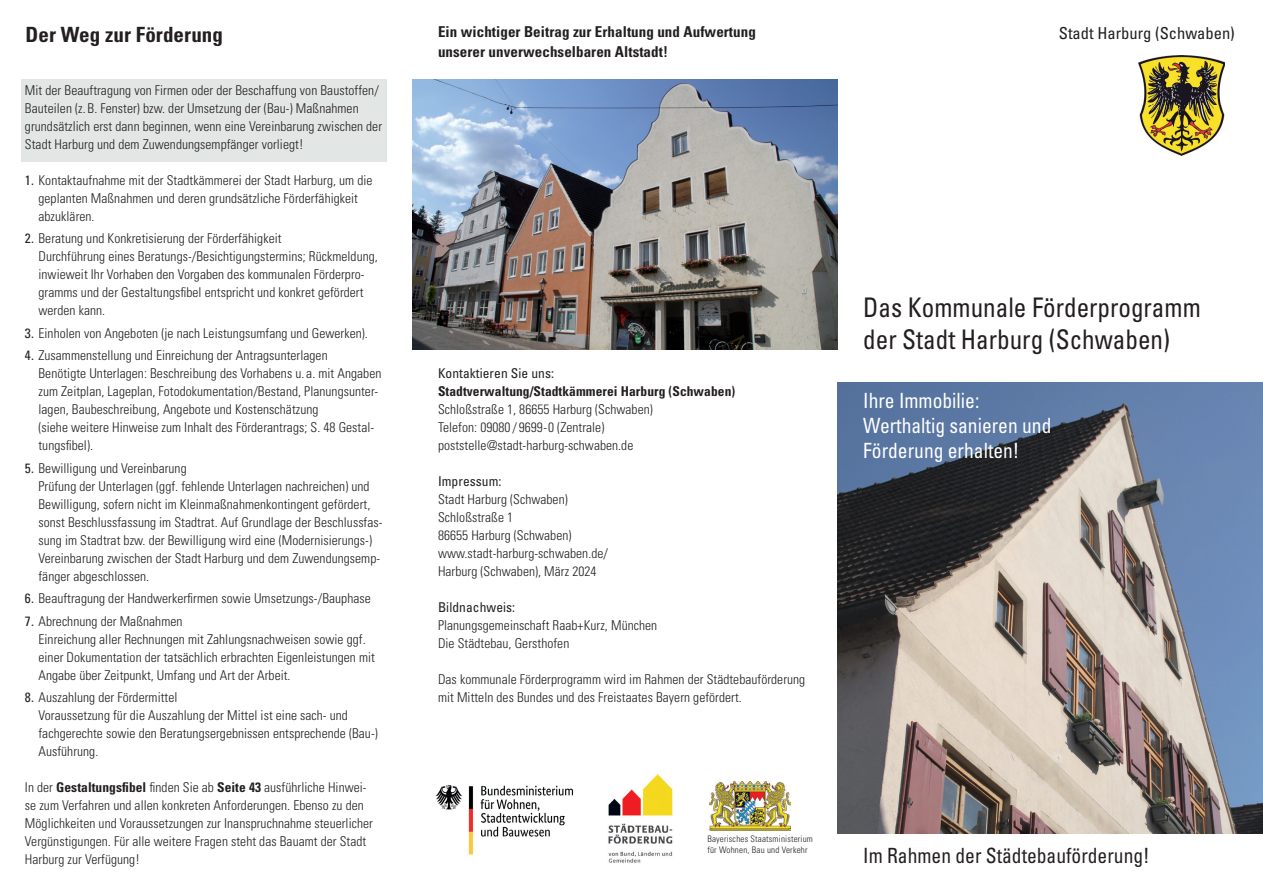
<style>
.page{position:relative;width:1263px;height:893px;background:#fff}
.page>*{position:absolute;margin:0;border:0;box-sizing:border-box;transform-origin:0 0}
.t1{font:condensed 27px/32.4px "Univers";color:#231f20;scale:.93 1}
.t2{font:condensed 21px/25.2px "Univers";color:#fff;scale:.93 1}
.t3{font:condensed 21px "Univers";color:#231f20;scale:.93 1}
.t4{font:700 condensed 21px "Univers";letter-spacing:.005em;color:#231f20}
.t5{font:condensed 16.5px "Univers";color:#231f20}
.t6{font:700 condensed 15px/19.5px "Univers";letter-spacing:.005em;color:#231f20}
.t7{font:300 condensed 13.5px/18px "Univers";letter-spacing:.005em;color:#231f20}
.t8{font:700 condensed 13.5px "Univers";letter-spacing:.005em;color:#231f20}
.t9{font:condensed 13.5px "Univers";letter-spacing:.005em;color:#231f20}
.t10{font:300 condensed 9px/10.5px "Univers";letter-spacing:.02em;color:#231f20}
.s1{font-weight:400}
.s2{font-weight:700}
</style>
<div class="page">
<div style="left:21px;top:80px;width:366px;height:82px;background:#e2e7e5"></div>
<img style="left:1139px;top:55px;width:86px;height:101px">
<img style="left:838px;top:382px;width:425px;height:451px">
<img style="left:412px;top:80px;width:426px;height:270px">
<img style="left:608px;top:775px;width:65px;height:88px">
<img style="left:436px;top:785px;width:138px;height:70px">
<img style="left:709px;top:781px;width:82px;height:49px">
<h2 class="t4" style="left:26px;top:22px;width:199px">Der Weg zur Förderung</h2>
<p class="t7" style="left:25px;top:81px;width:359px">Mit der Beauftragung von Firmen oder der Beschaffung von Baustoffen/ Bauteilen (z. B. Fenster) bzw. der Umsetzung der (Bau-) Maßnahmen grundsätzlich erst dann beginnen, wenn eine Vereinbarung zwischen der Stadt Harburg und dem Zuwendungsempfänger vorliegt!</p>
<p class="t7" style="left:38px;top:171px;width:336px;text-indent:-14px"><span class="s1">1.</span> Kontaktaufnahme mit der Stadtkämmerei der Stadt Harburg, um die geplanten Maßnahmen und deren grundsätzliche Förderfähigkeit abzuklären.</p>
<p class="t7" style="left:38px;top:229px;width:341px;text-indent:-14px"><span class="s1">2.</span> Beratung und Konkretisierung der Förderfähigkeit<br>Durchführung eines Beratungs-/Besichtigungstermins; Rückmeldung, inwieweit Ihr Vorhaben den Vorgaben des kommunalen Förderpro&shy;gramms und der Gestaltungsfibel entspricht und konkret gefördert werden kann.</p>
<p class="t7" style="left:25px;top:324px;width:344px"><span class="s1">3.</span> Einholen von Angeboten (je nach Leistungsumfang und Gewerken).</p>
<p class="t7" style="left:38px;top:346px;width:344px;text-indent:-14px"><span class="s1">4.</span> Zusammenstellung und Einreichung der Antragsunterlagen<br>Benötigte Unterlagen: Beschreibung des Vorhabens u. a. mit Angaben zum Zeitplan, Lageplan, Fotodokumentation/Bestand, Planungsunter&shy;lagen, Baubeschreibung, Angebote und Kostenschätzung<br>(siehe weitere Hinweise zum Inhalt des Förderantrags; S. 48 Gestal&shy;tungsfibel).</p>
<p class="t7" style="left:38px;top:459px;width:346px;text-indent:-14px"><span class="s1">5.</span> Bewilligung und Vereinbarung<br>Prüfung der Unterlagen (ggf. fehlende Unterlagen nachreichen) und Bewilligung, sofern nicht im Kleinmaßnahmenkontingent gefördert, sonst Beschlussfassung im Stadtrat. Auf Grundlage der Beschlussfas&shy;sung im Stadtrat bzw. der Bewilligung wird eine (Modernisierungs-)<br>Vereinbarung zwischen der Stadt Harburg und dem Zuwendungsemp&shy;fänger abgeschlossen.</p>
<p class="t7" style="left:25px;top:589px;width:347px"><span class="s1">6.</span> Beauftragung der Handwerkerfirmen sowie Umsetzungs-/Bauphase</p>
<p class="t7" style="left:38px;top:612px;width:338px;text-indent:-14px"><span class="s1">7.</span> Abrechnung der Maßnahmen<br>Einreichung aller Rechnungen mit Zahlungsnachweisen sowie ggf. einer Dokumentation der tatsächlich erbrachten Eigenleistungen mit Angabe über Zeitpunkt, Umfang und Art der Arbeit.</p>
<p class="t7" style="left:38px;top:688px;width:341px;text-indent:-14px"><span class="s1">8.</span> Auszahlung der Fördermittel<br>Voraussetzung für die Auszahlung der Mittel ist eine sach- und fachgerechte sowie den Beratungsergebnissen entsprechende (Bau-)<br>Ausführung.</p>
<p class="t7" style="left:25px;top:778px;width:349px">In der <span class="s2">Gestaltungsfibel</span> finden Sie ab <span class="s2">Seite 43</span> ausführliche Hinwei&shy;se zum Verfahren und allen konkreten Anforderungen. Ebenso zu den Möglichkeiten und Voraussetzungen zur Inanspruchnahme steuerlicher Vergünstigungen. Für alle weitere Fragen steht das Bauamt der Stadt Harburg zur Verfügung!</p>
<p class="t6" style="left:438px;top:22px;width:319px">Ein wichtiger Beitrag zur Erhaltung und Aufwertung unserer unverwechselbaren Altstadt!</p>
<p class="t5" style="left:1059px;top:22px;width:178px">Stadt Harburg (Schwaben)</p>
<p class="t9" style="left:438px;top:365px;width:118px">Kontaktieren Sie uns:</p>
<p class="t8" style="left:438px;top:383px;width:299px">Stadtverwaltung/Stadtkämmerei Harburg (Schwaben)</p>
<p class="t7" style="left:438px;top:400px;width:216px">Schloßstraße 1, 86655 Harburg (Schwaben)<br>Telefon: 09080 / 9699-0 (Zentrale) poststelle@stadt-harburg-schwaben.de</p>
<p class="t9" style="left:438px;top:473px;width:65px">Impressum:</p>
<p class="t7" style="left:438px;top:490px;width:171px">Stadt Harburg (Schwaben)<br>Schloßstraße 1<br>86655 Harburg (Schwaben) www.stadt-harburg-schwaben.de/<br>Harburg (Schwaben), März 2024</p>
<p class="t9" style="left:438px;top:599px;width:79px">Bildnachweis:</p>
<p class="t7" style="left:438px;top:616px;width:221px">Planungsgemeinschaft Raab+Kurz, München<br>Die Städtebau, Gersthofen</p>
<p class="t7" style="left:438px;top:670px;width:369px">Das kommunale Förderprogramm wird im Rahmen der Städtebauförderung mit Mitteln des Bundes und des Freistaates Bayern gefördert.</p>
<h1 class="t1" style="left:863px;top:291px;width:364px">Das Kommunale Förderprogramm der Stadt Harburg (Schwaben)</h1>
<h2 class="t2" style="left:863px;top:388px;width:204px">Ihre Immobilie:<br>Werthaltig sanieren und<br>Förderung erhalten!</h2>
<p class="t10" style="left:707px;top:834px;width:107px">Bayerisches Staatsministerium für Wohnen, Bau und Verkehr</p>
<h2 class="t3" style="left:863px;top:842px;width:309px">Im Rahmen der Städtebauförderung!</h2>
</div>
